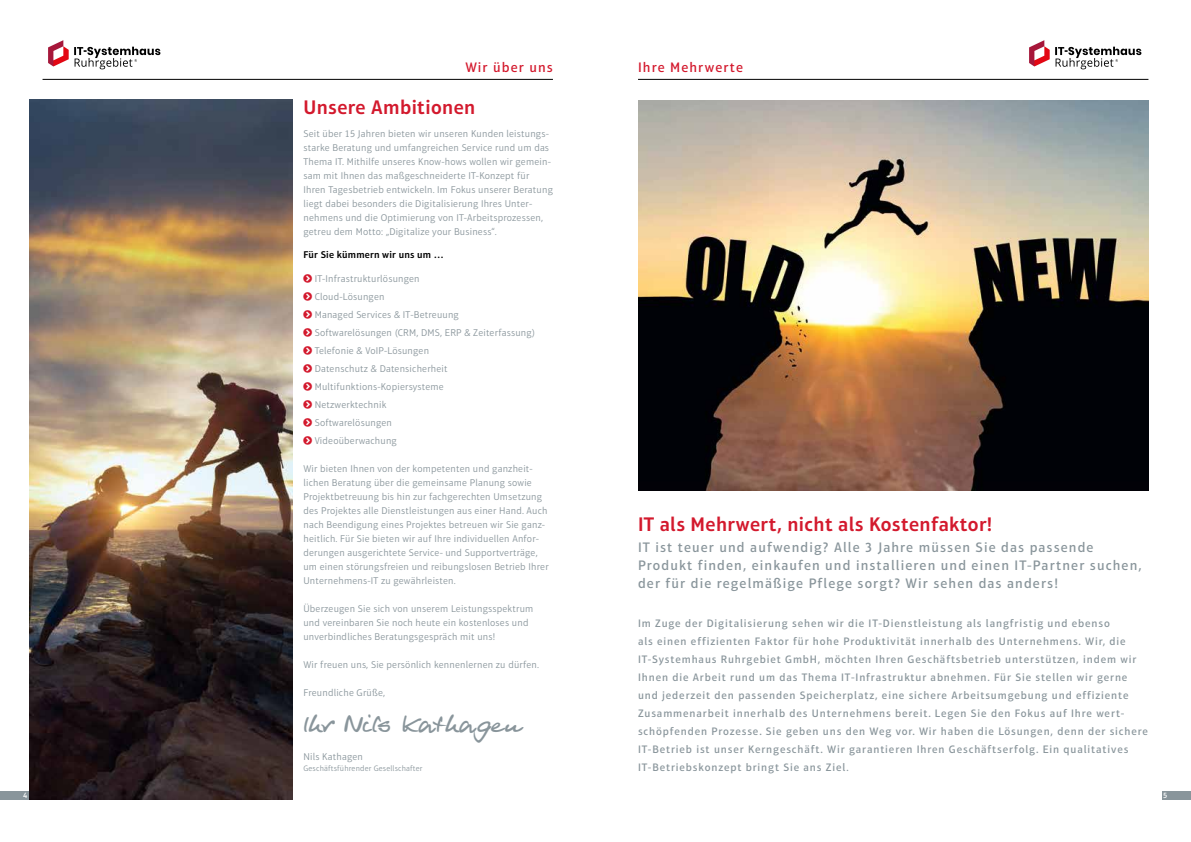
<style>
.page{position:relative;width:1191px;height:842px;background:#fff}
.page>*{position:absolute;margin:0;border:0;box-sizing:border-box;transform-origin:0 0}
.t1{font:24px "Alec Handwriting";letter-spacing:.035em;color:#89959b}
.t2{font:600 20px "Aptifer Sans LT Pro";letter-spacing:.02em;color:#d3192d}
.t3{font:500 14px/18px "Aptifer Sans LT Pro";letter-spacing:.08em;color:#89959b}
.t4{font:500 14px "Aptifer Sans LT Pro";letter-spacing:.08em;color:#d3192d}
.t5{font:500 11px/18px "Aptifer Sans LT Pro";letter-spacing:.08em;color:#89959b}
.t6{font:300 10px/14px "Aptifer Sans LT Pro";letter-spacing:.02em;color:#89959b}
.t7{font:600 10px "Aptifer Sans LT Pro";letter-spacing:.02em;color:#000}
.t8{font:300 8px "Aptifer Sans LT Pro";letter-spacing:.02em;color:#89959b}
.t9{font:500 8px "Aptifer Sans LT Pro";color:#fff}
.s1{font-size:10px}
</style>
<div class="page">
<hr style="left:638px;top:79px;width:510px;height:1px;background:#000">
<div style="left:1162px;top:791px;width:29px;height:8px;background:#89959b"></div>
<div style="left:0;top:791px;width:28px;height:8px;background:#89959b"></div>
<hr style="left:43px;top:79px;width:510px;height:1px;background:#000">
<img style="left:30px;top:99px;width:262px;height:700px">
<img style="left:638px;top:101px;width:510px;height:389px">
<img style="left:48px;top:40px;width:113px;height:30px">
<img style="left:1029px;top:40px;width:113px;height:30px">
<h3 class="t4" style="left:465px;top:59px;width:89px">Wir über uns</h3>
<h2 class="t2" style="left:303px;top:96px;width:173px">Unsere Ambitionen</h2>
<p class="t6" style="left:303px;top:127px;width:251px">Seit über 15 Jahren bieten wir unseren Kunden leistungs&shy;starke Beratung und umfangreichen Service rund um das Thema IT. Mithilfe unseres Know-hows wollen wir gemein&shy;sam mit Ihnen das maßgeschneiderte IT-Konzept für Ihren Tagesbetrieb entwickeln. Im Fokus unserer Beratung liegt dabei besonders die Digitalisierung Ihres Unter&shy;nehmens und die Optimierung von IT-Arbeitsprozessen, getreu dem Motto: „Digitalize your Business“.</p>
<p class="t7" style="left:303px;top:249px;width:142px">Für Sie kümmern wir uns um …</p>
<p class="t6" style="left:315px;top:269px;width:222px;line-height:18px">IT-Infrastrukturlösungen<br>Cloud-Lösungen<br>Managed Services &amp; IT-Betreuung<br>Softwarelösungen (CRM, DMS, ERP &amp; Zeiterfassung)<br>Telefonie &amp; VoIP-Lösungen<br>Datenschutz &amp; Datensicherheit<br>Multifunktions-Kopiersysteme<br>Netzwerktechnik<br>Softwarelösungen<br>Videoüberwachung</p>
<p class="t6" style="left:303px;top:461px;width:247px">Wir bieten Ihnen von der kompetenten und ganzheit&shy;lichen Beratung über die gemeinsame Planung sowie Projektbetreuung bis hin zur fachgerechten Umsetzung des Projektes alle Dienstleistungen aus einer Hand. Auch nach Beendigung eines Projektes betreuen wir Sie ganz&shy;heitlich. Für Sie bieten wir auf Ihre individuellen Anfor&shy;derungen ausgerichtete Service- und Supportverträge, um einen störungsfreien und reibungslosen Betrieb Ihrer Unternehmens-IT zu gewährleisten.</p>
<p class="t6" style="left:303px;top:601px;width:231px">Überzeugen Sie sich von unserem Leistungsspektrum und vereinbaren Sie noch heute ein kostenloses und unverbindliches Beratungsgespräch mit uns!</p>
<p class="t6" style="left:303px;top:657px;width:237px">Wir freuen uns, Sie persönlich kennenlernen zu dürfen.</p>
<p class="t6" style="left:303px;top:686px;width:83px">Freundliche Grüße,</p>
<h1 class="t1" style="left:303px;top:712px;width:219px">Ihr Nils Kathagen</h1>
<p class="t6" style="left:303px;top:750px;width:61px">Nils Kathagen</p>
<p class="t8" style="left:303px;top:764px;width:121px">Geschäftsführender Gesellschafter</p>
<h3 class="t4" style="left:638px;top:59px;width:106px">Ihre Mehrwerte</h3>
<h2 class="t2" style="left:638px;top:512px;width:356px">IT als Mehrwert, nicht als Kostenfaktor!</h2>
<h3 class="t3" style="left:638px;top:538px;width:505px">IT ist teuer und aufwendig? Alle 3 Jahre müssen Sie das passende<br>Produkt finden, einkaufen und installieren und einen IT-Partner suchen, der für die regelmäßige Pflege sorgt? Wir sehen das anders!</h3>
<p class="t5" style="left:638px;top:614px;width:511px">Im Zuge der Digitalisierung sehen wir die IT-Dienstleistung als langfristig und ebenso<br>als einen effizienten Faktor für hohe Produktivität innerhalb des Unternehmens. Wir, die IT-Systemhaus Ruhrgebiet GmbH, möchten Ihren Geschäftsbetrieb unterstützen, indem wir Ihnen die Arbeit rund um das Thema IT-Infrastruktur abnehmen. Für Sie stellen wir gerne und jederzeit den passenden Speicherplatz, eine sichere Arbeitsumgebung und effiziente Zusammenarbeit innerhalb des Unternehmens bereit. Legen Sie den Fokus auf Ihre wert&shy;schöpfenden Prozesse. Sie geben uns den Weg vor. Wir haben die Lösungen, denn der sichere IT-Betrieb ist unser Kerngeschäft. Wir garantieren Ihren Geschäftserfolg. Ein qualitatives IT-Betriebskonzept bringt Sie ans Ziel<span class="s1">.</span></p>
<p class="t9" style="left:23px;top:790px;width:6px">4</p>
<p class="t9" style="left:1163px;top:790px;width:6px">5</p>
</div>
